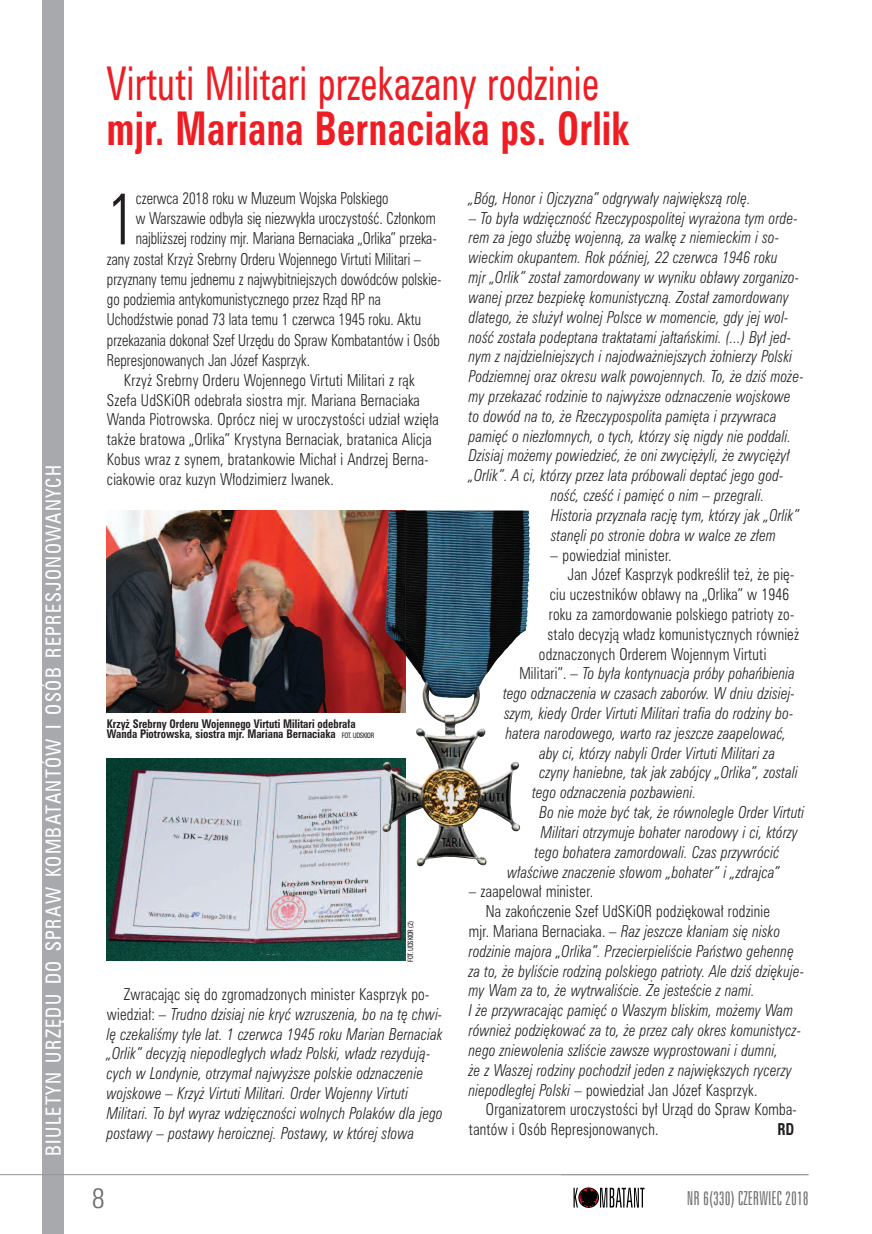
<style>
.page{position:relative;width:872px;height:1234px;background:#fff}
.page>*{position:absolute;margin:0;border:0;box-sizing:border-box;transform-origin:0 0}
.t1{font:72.75px "Zurich Lt Cn EU Normal";color:#231f20;scale:.87 1}
.t2{font:46.5px "Zurich Cn EU Normal";letter-spacing:.015em;color:#ee1d23;scale:.8 1}
.t3{font:46.5px "Zurich Cn EU Bold";letter-spacing:.015em;color:#ee1d23;scale:.8 1}
.t4{font:28.5px "Zurich Lt Cn EU Normal";color:#6c6d70}
.t5{font:21px "Zurich Cn EU Normal";letter-spacing:.07em;color:#fff;scale:.92 1}
.t6{font:19.2px "Zurich Lt X Cn EU Normal";color:#6c6d70}
.t7{font:16.5px/19.8px "Zurich Lt Cn EU Italic";letter-spacing:.015em;color:#231f20;scale:.9 1}
.t8{font:16.5px/19.8px "Zurich Lt Cn EU Normal";letter-spacing:.015em;color:#231f20;scale:.9 1}
.t9{font:16.5px "Zurich Lt Cn EU Normal";letter-spacing:.015em;color:#231f20;scale:.87 1}
.t10{font:16.5px "Zurich Cn EU Bold";color:#231f20;scale:.87 1}
.t11{font:12px/10.5px "Zurich Cn EU Bold";color:#231f20;scale:.9 1}
.t12{font:7.5px "Zurich Cn EU Normal";letter-spacing:-.05em;color:#231f20;scale:.9 1}
.s1{font-family:"Zurich Cn EU Normal";font-size:7.5px}
.s2{font-family:"Zurich Lt Cn EU Normal"}
.s3{font-family:"Zurich Lt Cn EU Italic"}
</style>
<div class="page">
<img style="left:107px;top:510px;width:298px;height:202px">
<img style="left:107px;top:758px;width:298px;height:202px">
<img style="left:405px;top:510px;width:125px;height:343px">
<img style="left:385px;top:510px;width:20px;height:144px">
<img style="left:382px;top:761px;width:23px;height:70px">
<svg style="left:573px;top:1187px;width:71px;height:20px"></svg>
<div style="left:43px;top:0;width:21px;height:1233px;background:#a8a9ad"></div>
<hr style="left:0;top:1173px;width:808px;height:1px;background:#939598">
<p class="t5" style="left:41px;top:1155px;width:752px;rotate:-90deg">BIULETYN URZĘDU DO SPRAW KOMBATANTÓW I OSÓB REPRESJONOWANYCH</p>
<h2 class="t2" style="left:107px;top:55px;width:616px">Virtuti Militari przekazany rodzinie</h2>
<h2 class="t3" style="left:107px;top:100px;width:654px">mjr. Mariana Bernaciaka ps. Orlik</h2>
<h1 class="t1" style="left:107px;top:174px;width:35px">1</h1>
<p class="t9" style="left:136px;top:188px;width:292px">czerwca 2018 roku w Muzeum Wojska Polskiego</p>
<p class="t9" style="left:136px;top:208px;width:346px">w Warszawie odbyła się niezwykła uroczystość. Członkom</p>
<p class="t9" style="left:136px;top:228px;width:347px">najbliższej rodziny mjr. Mariana Bernaciaka „Orlika” przeka-</p>
<p class="t9" style="left:107px;top:249px;width:363px">zany został Krzyż Srebrny Orderu Wojennego Virtuti Militari –</p>
<p class="t9" style="left:107px;top:269px;width:386px">przyznany temu jednemu z najwybitniejszych dowódców polskie-</p>
<p class="t9" style="left:107px;top:289px;width:316px">go podziemia antykomunistycznego przez Rząd RP na</p>
<p class="t9" style="left:107px;top:309px;width:362px">Uchodźstwie ponad 73 lata temu 1 czerwca 1945 roku. Aktu</p>
<p class="t9" style="left:107px;top:330px;width:384px">przekazania dokonał Szef Urzędu do Spraw Kombatantów i Osób</p>
<p class="t9" style="left:107px;top:350px;width:235px">Represjonowanych Jan Józef Kasprzyk.</p>
<p class="t8" style="left:124px;top:370px;width:325px">Krzyż Srebrny Orderu Wojennego Virtuti Militari z rąk</p>
<p class="t8" style="left:107px;top:389px;width:349px">Szefa UdSKiOR odebrała siostra mjr. Mariana Bernaciaka</p>
<p class="t8" style="left:107px;top:409px;width:370px">Wanda Piotrowska. Oprócz niej w uroczystości udział wzięła</p>
<p class="t8" style="left:107px;top:429px;width:362px">także bratowa „Orlika” Krystyna Bernaciak, bratanica Alicja</p>
<p class="t8" style="left:107px;top:449px;width:359px">Kobus wraz z synem, bratankowie Michał i Andrzej Berna-</p>
<p class="t8" style="left:107px;top:469px;width:254px">ciakowie oraz kuzyn Włodzimierz Iwanek.</p>
<p class="t11" style="left:107px;top:718px;width:299px">Krzyż Srebrny Orderu Wojennego Virtuti Militari odebrała<br>Wanda Piotrowska, siostra mjr. Mariana Bernaciaka <span class="s1">FOT. UDSKIOR</span></p>
<p class="t12" style="left:406px;top:961px;width:46px;rotate:-90deg">FOT. UDSKIOR (2)</p>
<p class="t8" style="left:124px;top:983px;width:341px">Zwracając się do zgromadzonych minister Kasprzyk po-</p>
<p class="t7" style="left:107px;top:1003px;width:375px"><span class="s2">wiedział:</span> – Trudno dzisiaj nie kryć wzruszenia, bo na tę chwi&shy;lę czekaliśmy tyle lat. 1 czerwca 1945 roku Marian Bernaciak „Orlik” decyzją niepodległych władz Polski, władz rezydują&shy;cych w Londynie, otrzymał najwyższe polskie odznaczenie wojskowe – Krzyż Virtuti Militari. Order Wojenny Virtuti Militari. To był wyraz wdzięczności wolnych Polaków dla jego postawy – postawy heroicznej. Postawy, w której słowa</p>
<h3 class="t4" style="left:92px;top:1179px;width:15px">8</h3>
<p class="t7" style="left:469px;top:188px;width:315px">„Bóg, Honor i Ojczyzna” odgrywały największą rolę.</p>
<p class="t7" style="left:469px;top:208px;width:367px"><span class="s2">–</span> To była wdzięczność Rzeczypospolitej wyrażona tym orde-</p>
<p class="t7" style="left:469px;top:227px;width:346px">rem za jego służbę wojenną, za walkę z niemieckim i so-</p>
<p class="t7" style="left:469px;top:247px;width:344px">wieckim okupantem. Rok później, 22 czerwca 1946 roku</p>
<p class="t7" style="left:469px;top:267px;width:368px">mjr „Orlik” został zamordowany w wyniku obławy zorganizo-</p>
<p class="t7" style="left:469px;top:287px;width:357px">wanej przez bezpiekę komunistyczną. Został zamordowany</p>
<p class="t7" style="left:469px;top:307px;width:356px">dlatego, że służył wolnej Polsce w momencie, gdy jej wol-</p>
<p class="t7" style="left:469px;top:326px;width:359px">ność została podeptana traktatami jałtańskimi. (...) Był jed-</p>
<p class="t7" style="left:469px;top:346px;width:361px">nym z najdzielniejszych i najodważniejszych żołnierzy Polski</p>
<p class="t7" style="left:469px;top:366px;width:373px">Podziemnej oraz okresu walk powojennych. To, że dziś może-</p>
<p class="t7" style="left:469px;top:386px;width:359px">my przekazać rodzinie to najwyższe odznaczenie wojskowe</p>
<p class="t7" style="left:469px;top:406px;width:343px">to dowód na to, że Rzeczypospolita pamięta i przywraca</p>
<p class="t7" style="left:469px;top:425px;width:360px">pamięć o niezłomnych, o tych, którzy się nigdy nie poddali.</p>
<p class="t7" style="left:469px;top:445px;width:358px">Dzisiaj możemy powiedzieć, że oni zwyciężyli, że zwyciężył</p>
<p class="t7" style="left:469px;top:465px;width:351px">„Orlik”. A ci, którzy przez lata próbowali deptać jego god-</p>
<p class="t7" style="left:551px;top:485px;width:239px">ność, cześć i pamięć o nim – przegrali.</p>
<p class="t7" style="left:551px;top:505px;width:277px">Historia przyznała rację tym, którzy jak „Orlik”</p>
<p class="t7" style="left:551px;top:524px;width:251px">stanęli po stronie dobra w walce ze złem</p>
<p class="t8" style="left:551px;top:544px;width:136px"><span class="s3">–</span> powiedział minister.</p>
<p class="t8" style="left:567px;top:564px;width:254px">Jan Józef Kasprzyk podkreślił też, że pię-</p>
<p class="t8" style="left:550px;top:584px;width:268px">ciu uczestników obławy na „Orlika” w 1946</p>
<p class="t8" style="left:549px;top:604px;width:274px">roku za zamordowanie polskiego patrioty zo-</p>
<p class="t8" style="left:547px;top:623px;width:281px">stało decyzją władz komunistycznych również</p>
<p class="t8" style="left:539px;top:643px;width:254px">odznaczonych Orderem Wojennym Virtuti</p>
<p class="t7" style="left:519px;top:663px;width:307px"><span class="s2">Militari”.</span> – To była kontynuacja próby pohańbienia</p>
<p class="t7" style="left:503px;top:683px;width:325px">tego odznaczenia w czasach zaborów. W dniu dzisiej-</p>
<p class="t7" style="left:504px;top:703px;width:323px">szym, kiedy Order Virtuti Militari trafia do rodziny bo-</p>
<p class="t7" style="left:506px;top:722px;width:313px">hatera narodowego, warto raz jeszcze zaapelować,</p>
<p class="t7" style="left:539px;top:742px;width:263px">aby ci, którzy nabyli Order Virtuti Militari za</p>
<p class="t7" style="left:539px;top:762px;width:288px">czyny haniebne, tak jak zabójcy „Orlika”, zostali</p>
<p class="t7" style="left:532px;top:782px;width:183px">tego odznaczenia pozbawieni.</p>
<p class="t7" style="left:539px;top:802px;width:296px">Bo nie może być tak, że równolegle Order Virtuti</p>
<p class="t7" style="left:541px;top:821px;width:287px">Militari otrzymuje bohater narodowy i ci, którzy</p>
<p class="t7" style="left:535px;top:841px;width:273px">tego bohatera zamordowali. Czas przywrócić</p>
<p class="t7" style="left:507px;top:861px;width:304px">właściwe znaczenie słowom „bohater” i „zdrajca”</p>
<p class="t8" style="left:486px;top:881px;width:317px;text-indent:-17px">– zaapelował minister.<br>Na zakończenie Szef UdSKiOR podziękował rodzinie</p>
<p class="t7" style="left:469px;top:920px;width:374px"><span class="s2">mjr. Mariana Bernaciaka.</span> – Raz jeszcze kłaniam się nisko rodzinie majora „Orlika”. Przecierpieliście Państwo gehennę za to, że byliście rodziną polskiego patrioty. Ale dziś dziękuje&shy;my Wam za to, że wytrwaliście. Że jesteście z nami.<br>I że przywracając pamięć o Waszym bliskim, możemy Wam również podziękować za to, że przez cały okres komunistycz&shy;nego zniewolenia szliście zawsze wyprostowani i dumni,<br>że z Waszej rodziny pochodził jeden z największych rycerzy</p>
<p class="t8" style="left:469px;top:1079px;width:322px"><span class="s3">niepodległej Polski</span> – powiedział Jan Józef Kasprzyk.</p>
<p class="t8" style="left:486px;top:1099px;width:347px">Organizatorem uroczystości był Urząd do Spraw Komba-</p>
<p class="t8" style="left:469px;top:1118px;width:212px">tantów i Osób Represjonowanych.</p>
<p class="t10" style="left:777px;top:1118px;width:21px">RD</p>
<p class="t6" style="left:687px;top:1186px;width:123px">NR 6(330) CZERWIEC 2018</p>
</div>
